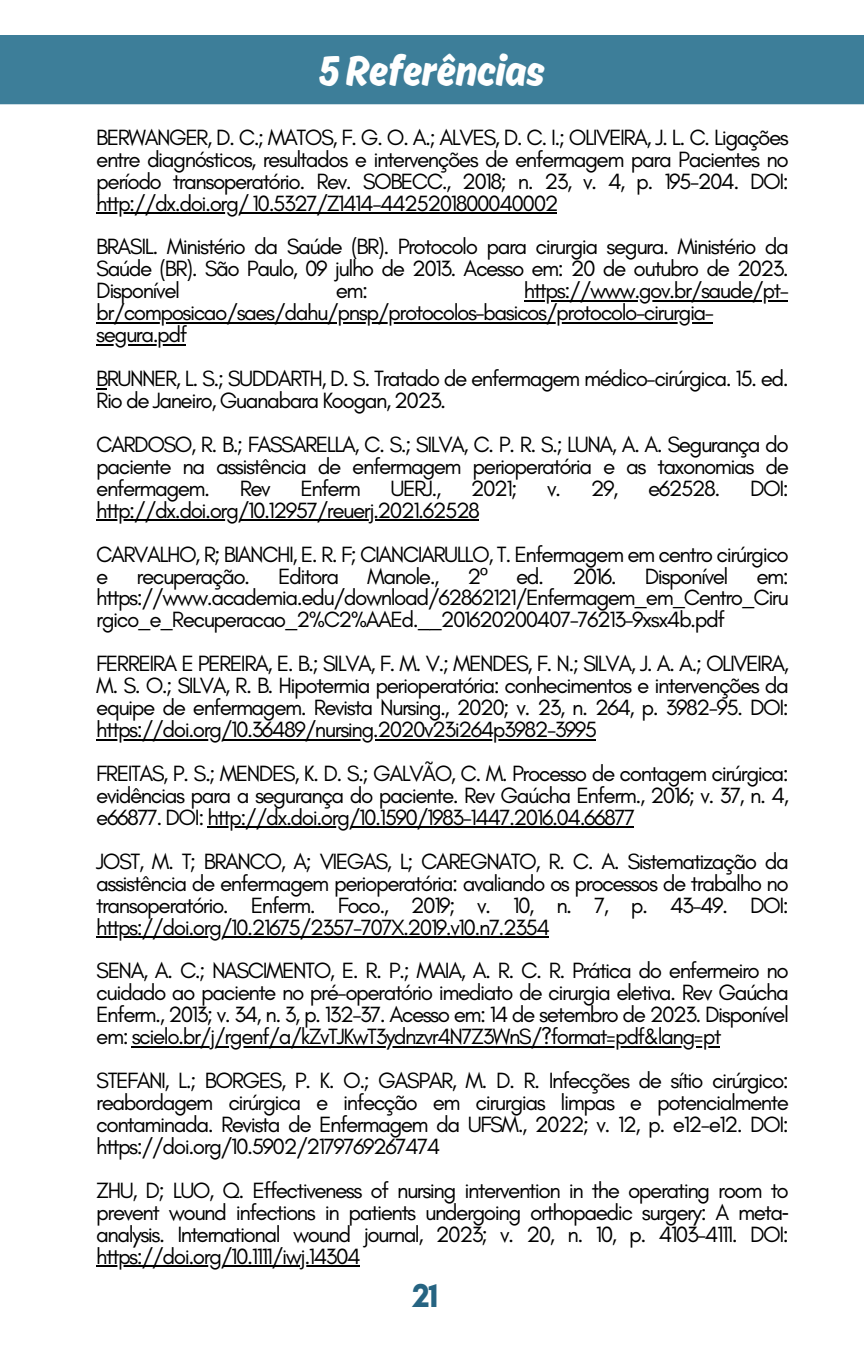
<style>
.page{position:relative;width:864px;height:1350px;background:#fff}
.page>*{position:absolute;margin:0;border:0;box-sizing:border-box;transform-origin:0 0}
.t1{font:45px "Ahkio";color:#fff}
.t2{font:700 33.75px "Glacial Indifference";color:#266482}
.t3{font:22.5px/22.1px "Glacial Indifference";letter-spacing:-.065em;color:#000;text-align:justify}
.s1{font-family:"Noto Sans"}
</style>
<div class="page">
<div style="left:0;top:35px;width:864px;height:69px;background:#3d7e99"></div>
<hr style="left:96px;top:212px;width:461px;height:2px;background:#000">
<hr style="left:524px;top:300px;width:263px;height:2px;background:#000">
<hr style="left:96px;top:322px;width:617px;height:2px;background:#000">
<hr style="left:96px;top:344px;width:90px;height:2px;background:#000">
<hr style="left:96px;top:519px;width:383px;height:2px;background:#000">
<hr style="left:96px;top:739px;width:500px;height:1px;background:#000">
<hr style="left:207px;top:827px;width:427px;height:1px;background:#000">
<hr style="left:96px;top:936px;width:453px;height:2px;background:#000">
<hr style="left:132px;top:1046px;width:588px;height:2px;background:#000">
<hr style="left:96px;top:1265px;width:263px;height:2px;background:#000">
<h1 class="t1" style="left:319px;top:43px;width:227px">5 Referências</h1>
<p class="t3" style="left:96px;top:126px;width:694px">BERWANGER, D. C.; MATOS, F. G. O. A.; ALVES, D. C. I.; OLIVEIRA, J. L. C. Ligações entre diagnósticos, resultados e intervenções de enfermagem para Pacientes no período transoperatório. Rev. SOBECC., 2018; n. 23, v. 4, p. 195-204. DOI: http://dx.doi.org/ 10.5327/Z1414-4425201800040002</p>
<p class="t3" style="left:96px;top:236px;width:694px">BRASIL. Ministério da Saúde (BR). Protocolo para cirurgia segura. Ministério da Saúde (BR). São Paulo, 09 julho de 2013. Acesso em: 20 de outubro de 2023.<br>Disponível</p>
<p class="t3" style="left:96px;top:279px;width:694px;text-align:left;text-indent:427px">https://www.gov.br/saude/pt&shy;br/composicao/saes/dahu/pnsp/protocolos-basicos/protocolo-cirurgia&shy;segura.pdf</p>
<p class="t3" style="left:96px;top:367px;width:694px">BRUNNER, L. S.; SUDDARTH, D. S. Tratado de enfermagem médico-cirúrgica. 15. ed.<br>Rio de Janeiro, Guanabara Koogan, 2023.</p>
<p class="t3" style="left:96px;top:433px;width:694px">CARDOSO, R. B.; FASSARELLA, C. S.; SILVA, C. P. R. S.; LUNA, A. A. Segurança do paciente na assistência de enfermagem perioperatória e as taxonomias de enfermagem.</p>
<p class="t3" style="left:336px;top:279px;width:34px">em:</p>
<p class="t3" style="left:240px;top:477px;width:33px">Rev</p>
<p class="t3" style="left:300px;top:477px;width:62px">Enferm</p>
<p class="t3" style="left:391px;top:477px;width:52px">UERJ.,</p>
<p class="t3" style="left:471px;top:477px;width:48px">2021;</p>
<p class="t3" style="left:547px;top:477px;width:73px">v. 29,</p>
<p class="t3" style="left:648px;top:477px;width:74px">e62528.</p>
<p class="t3" style="left:750px;top:477px;width:40px">DOI:</p>
<p class="t3" style="left:96px;top:488px;width:694px;line-height:43.9px">http://dx.doi.org/10.12957/reuerj.2021.62528<br>CARVALHO, R; BIANCHI, E. R. F; CIANCIARULLO, T. Enfermagem em centro cirúrgico</p>
<p class="t3" style="left:96px;top:565px;width:694px">e recuperação. Editora Manole., 2<span class="s1">º</span> ed. 2016. Disponível em: https://www.academia.edu/download/62862121/Enfermagem_em_Centro_Ciru rgico_e_Recuperacao_2%C2%AAEd.__201620200407-76213-9xsx4b.pdf</p>
<p class="t3" style="left:96px;top:652px;width:694px">FERREIRA E PEREIRA, E. B.; SILVA, F. M. V.; MENDES, F. N.; SILVA, J. A. A.; OLIVEIRA, M. S. O.; SILVA, R. B. Hipotermia perioperatória: conhecimentos e intervenções da equipe de enfermagem. Revista Nursing., 2020; v. 23, n. 264, p. 3982-95. DOI: https://doi.org/10.36489/nursing.2020v23i264p3982-3995</p>
<p class="t3" style="left:96px;top:762px;width:694px">FREITAS, P. S.; MENDES, K. D. S.; GALVÃO, C. M. Processo de contagem cirúrgica: evidências para a segurança do paciente. Rev Gaúcha Enferm., 2016; v. 37, n. 4, e66877. DOI: http://dx.doi.org/10.1590/1983-1447.2016.04.66877</p>
<p class="t3" style="left:96px;top:850px;width:694px">JOST, M. T; BRANCO, A; VIEGAS, L; CAREGNATO, R. C. A. Sistematização da assistência de enfermagem perioperatória: avaliando os processos de trabalho no transoperatório. Enferm. Foco., 2019; v. 10, n. 7, p. 43-49. DOI: https://doi.org/10.21675/2357-707X.2019.v10.n7.2354</p>
<p class="t3" style="left:96px;top:960px;width:694px">SENA, A. C.; NASCIMENTO, E. R. P.; MAIA, A. R. C. R. Prática do enfermeiro no cuidado ao paciente no pré-operatório imediato de cirurgia eletiva. Rev Gaúcha Enferm., 2013; v. 34, n. 3, p. 132-37. Acesso em: 14 de setembro de 2023. Disponível em: scielo.br/j/rgenf/a/kZvTJKwT3ydnzvr4N7Z3WnS/?format=pdf&amp;lang=pt</p>
<p class="t3" style="left:96px;top:1069px;width:694px">STEFANI, L.; BORGES, P. K. O.; GASPAR, M. D. R. Infecções de sítio cirúrgico: reabordagem cirúrgica e infecção em cirurgias limpas e potencialmente contaminada. Revista de Enfermagem da UFSM., 2022; v. 12, p. e12-e12. DOI: https://doi.org/10.5902/2179769267474</p>
<p class="t3" style="left:96px;top:1179px;width:694px">ZHU, D; LUO, Q. Effectiveness of nursing intervention in the operating room to prevent wound infections in patients undergoing orthopaedic surgery: A meta<span class="s1">‐ </span>analysis. International wound journal, 2023; v. 20, n. 10, p. 4103-4111. DOI: https://doi.org/10.1111/iwj.14304</p>
<h2 class="t2" style="left:413px;top:1275px;width:28px">21</h2>
</div>
